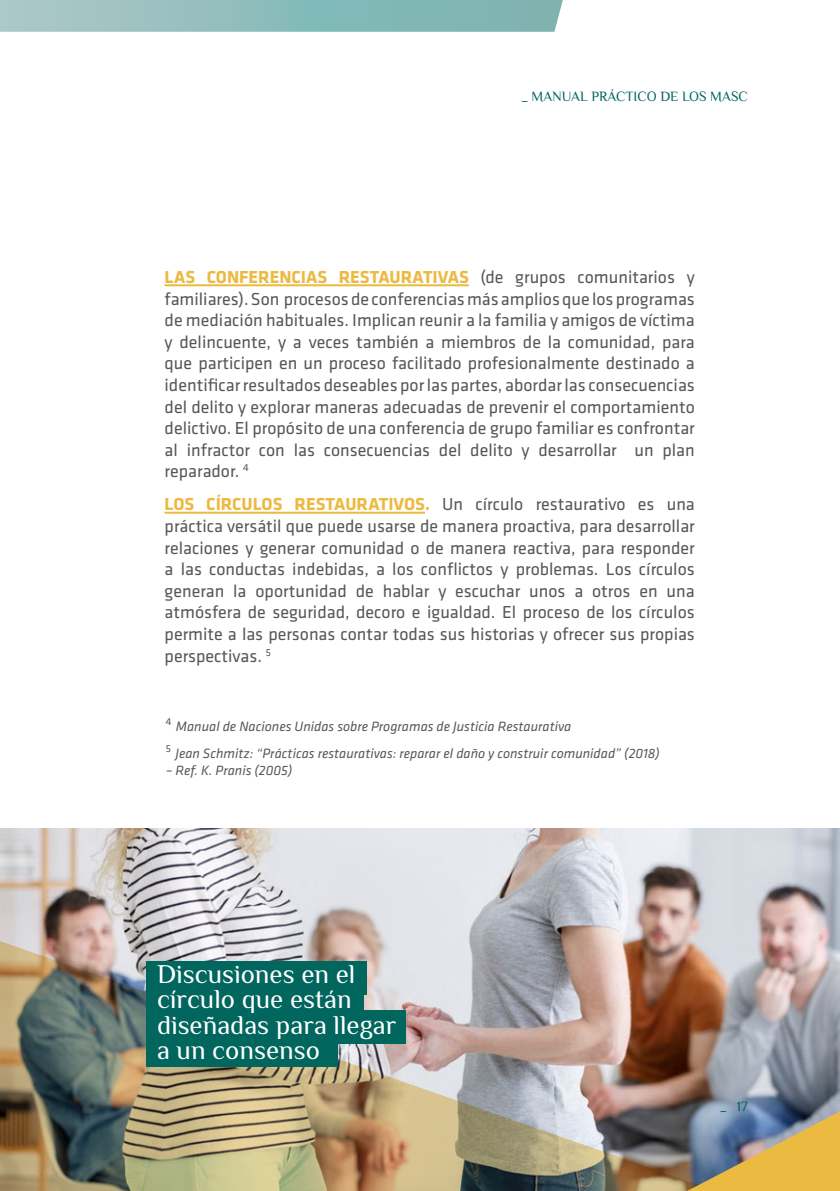
<style>
.page{position:relative;width:840px;height:1191px;background:#fff}
.page>*{position:absolute;margin:0;border:0;box-sizing:border-box;transform-origin:0 0}
.t1{font:26.8px/25.6px "Philosopher";color:#fff}
.t2{font:18px/21.6px "Klavika";color:#575756;text-align:justify}
.t3{font:italic 14px "Klavika";color:#575756}
.t4{font:14px "Philosopher";color:#00665e}
.s1{font-weight:700;color:#ebba40}
</style>
<div class="page">
<svg style="left:0;top:0;width:562px;height:32px;background:#90bdbb"></svg>
<img style="left:0;top:828px;width:839px;height:283px">
<img style="left:0;top:919px;width:786px;height:272px">
<div style="left:146px;top:960px;width:220px;height:34px;background:#00665e"></div>
<div style="left:146px;top:985px;width:217px;height:34px;background:#00665e"></div>
<div style="left:146px;top:1010px;width:260px;height:34px;background:#00665e"></div>
<div style="left:146px;top:1033px;width:192px;height:34px;background:#00665e"></div>
<svg style="left:686px;top:1111px;width:153px;height:80px;background:#a89a6d"></svg>
<hr style="left:164px;top:284px;width:304px;height:2px;background:#ebba40">
<hr style="left:164px;top:512px;width:261px;height:2px;background:#ebba40">
<p class="t4" style="left:521px;top:88px;width:227px">_ MANUAL PRÁCTICO DE LOS MASC</p>
<p class="t2" style="left:164px;top:266px;width:531px"><span class="s1">LAS CONFERENCIAS RESTAURATIVAS</span> (de grupos comunitarios y familiares). Son procesos de conferencias más amplios que los programas de mediación habituales. Implican reunir a la familia y amigos de víctima y delincuente, y a veces también a miembros de la comunidad, para que participen en un proceso facilitado profesionalmente destinado a identificar resultados deseables por las partes, abordar las consecuencias del delito y explorar maneras adecuadas de prevenir el comportamiento delictivo. El propósito de una conferencia de grupo familiar es confrontar al infractor con las consecuencias del delito y desarrollar un plan reparador. <sup>4</sup></p>
<p class="t2" style="left:164px;top:494px;width:531px"><span class="s1">LOS CÍRCULOS RESTAURATIVOS.</span> Un círculo restaurativo es una práctica versátil que puede usarse de manera proactiva, para desarrollar relaciones y generar comunidad o de manera reactiva, para responder a las conductas indebidas, a los conflictos y problemas. Los círculos generan la oportunidad de hablar y escuchar unos a otros en una atmósfera de seguridad, decoro e igualdad. El proceso de los círculos permite a las personas contar todas sus historias y ofrecer sus propias perspectivas. <sup>5</sup></p>
<p class="t3" style="left:166px;top:718px;width:407px"><sup>4</sup> Manual de Naciones Unidas sobre Programas de Justicia Restaurativa</p>
<p class="t3" style="left:166px;top:746px;width:495px"><sup>5</sup> Jean Schmitz: “Prácticas restaurativas: reparar el daño y construir comunidad” (2018)</p>
<p class="t3" style="left:166px;top:762px;width:128px">– Ref. K. Pranis (2005)</p>
<p class="t1" style="left:157px;top:961px;width:241px">Discusiones en el círculo que están diseñadas para llegar a un consenso</p>
<p class="t4" style="left:720px;top:1097px;width:29px">_ 17</p>
</div>
